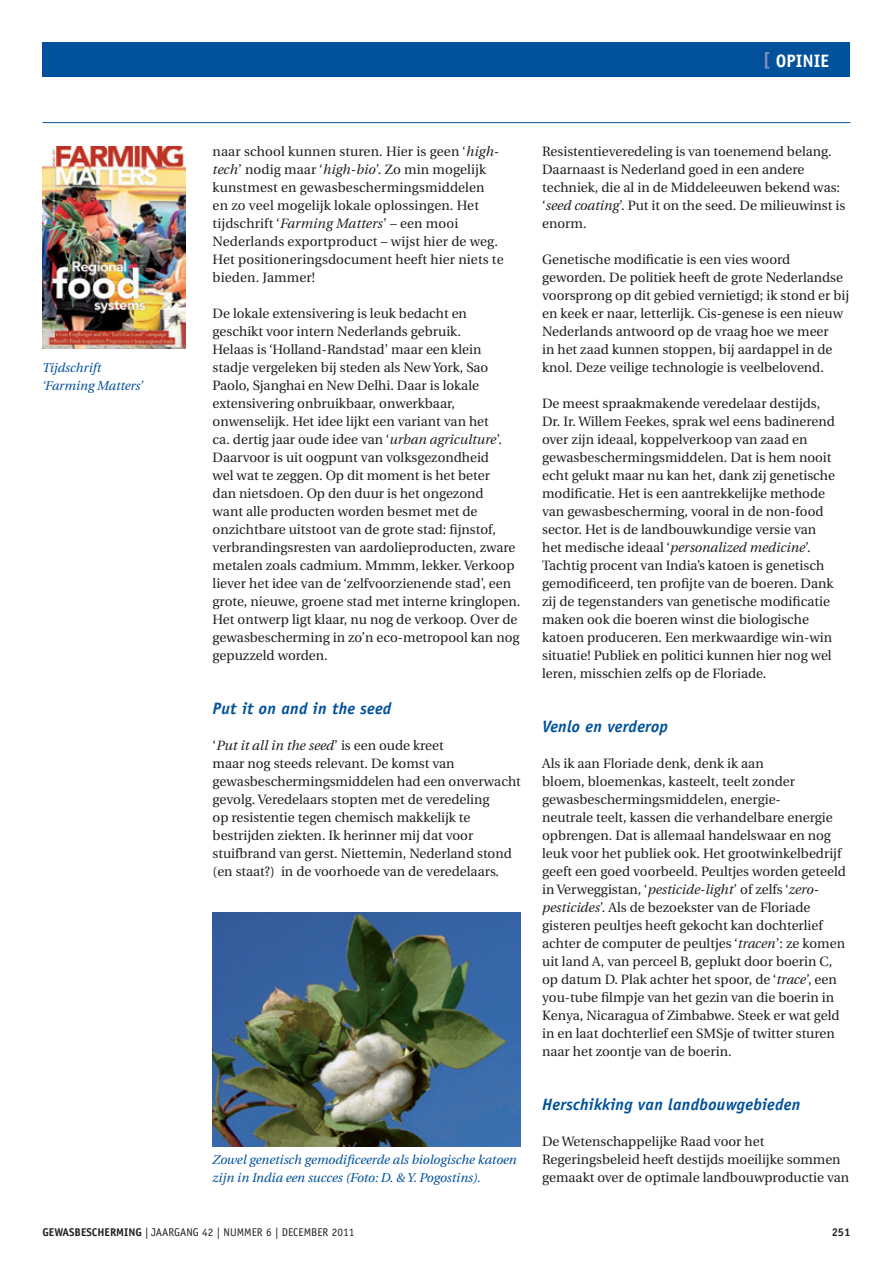
<style>
.page{position:relative;width:893px;height:1263px;background:#fff}
.page>*{position:absolute;margin:0;border:0;box-sizing:border-box;transform-origin:0 0}
.t1{font:700 18px "Officina Sans";color:#fff}
.t2{font:italic 700 16.5px "Officina Sans";letter-spacing:.015em;color:#01519b}
.t3{font:13.5px/18px "Utopia";color:#231f20}
.t4{font:italic 12.75px/18px "Utopia";color:#01519b}
.t5{font:11.25px "Officina Sans";color:#231f20}
.t6{font:700 11.25px "Officina Sans";color:#231f20}
.s1{color:#7b91c4}
.s2{font-style:italic}
.s3{font-weight:700}
</style>
<div class="page">
<div style="left:43px;top:43px;width:807px;height:34px;background:#01519b"></div>
<hr style="left:43px;top:122px;width:807px;height:1px;background:#01519b">
<img style="left:43px;top:147px;width:142px;height:202px">
<img style="left:213px;top:912px;width:308px;height:234px">
<p class="t4" style="left:43px;top:359px;width:102px">Tijdschrift ‘Farming Matters’</p>
<h1 class="t1" style="left:763px;top:49px;width:68px"><span class="s1">[</span> OPINIE</h1>
<p class="t3" style="left:213px;top:143px;width:293px">naar school kunnen sturen. Hier is geen ‘<span class="s2">high&shy;tech</span>’ nodig maar ‘<span class="s2">high-bio</span>’. Zo min mogelijk kunstmest en gewasbeschermingsmiddelen<br>en zo veel mogelijk lokale oplossingen. Het tijdschrift ‘<span class="s2">Farming Matters</span>’ – een mooi Nederlands exportproduct – wijst hier de weg.<br>Het positioneringsdocument heeft hier niets te bieden. Jammer!</p>
<p class="t3" style="left:213px;top:305px;width:309px">De lokale extensivering is leuk bedacht en geschikt voor intern Nederlands gebruik.<br>Helaas is ‘Holland-Randstad’ maar een klein stadje vergeleken bij steden als New York, Sao Paolo, Sjanghai en New Delhi. Daar is lokale extensivering onbruikbaar, onwerkbaar, onwenselijk. Het idee lijkt een variant van het<br>ca. dertig jaar oude idee van ‘<span class="s2">urban agriculture</span>’.<br>Daarvoor is uit oogpunt van volksgezondheid<br>wel wat te zeggen. Op dit moment is het beter<br>dan nietsdoen. Op den duur is het ongezond<br>want alle producten worden besmet met de onzichtbare uitstoot van de grote stad: fijnstof, verbrandingsresten van aardolieproducten, zware metalen zoals cadmium. Mmmm, lekker. Verkoop liever het idee van de ‘zelfvoorzienende stad’, een grote, nieuwe, groene stad met interne kringlopen.<br>Het ontwerp ligt klaar, nu nog de verkoop. Over de gewasbescherming in zo’n eco-metropool kan nog gepuzzeld worden.</p>
<p class="t2" style="left:213px;top:699px;width:180px">Put it on and in the seed</p>
<p class="t3" style="left:213px;top:737px;width:310px">‘<span class="s2">Put it all in the seed</span>’ is een oude kreet<br>maar nog steeds relevant. De komst van gewasbeschermingsmiddelen had een onverwacht gevolg. Veredelaars stopten met de veredeling<br>op resistentie tegen chemisch makkelijk te bestrijden ziekten. Ik herinner mij dat voor stuifbrand van gerst. Niettemin, Nederland stond (en staat?) in de voorhoede van de veredelaars.</p>
<p class="t4" style="left:213px;top:1151px;width:306px">Zowel genetisch gemodificeerde als biologische katoen zijn in India een succes (Foto: D. &amp; Y. Pogostins).</p>
<p class="t3" style="left:542px;top:143px;width:305px">Resistentieveredeling is van toenemend belang.<br>Daarnaast is Nederland goed in een andere techniek, die al in de Middeleeuwen bekend was: ‘<span class="s2">seed coating</span>’. Put it on the seed. De milieuwinst is enorm.</p>
<p class="t3" style="left:542px;top:251px;width:309px">Genetische modificatie is een vies woord geworden. De politiek heeft de grote Nederlandse voorsprong op dit gebied vernietigd; ik stond er bij en keek er naar, letterlijk. Cis-genese is een nieuw Nederlands antwoord op de vraag hoe we meer<br>in het zaad kunnen stoppen, bij aardappel in de knol. Deze veilige technologie is veelbelovend.</p>
<p class="t3" style="left:542px;top:395px;width:294px">De meest spraakmakende veredelaar destijds, Dr. Ir. Willem Feekes, sprak wel eens badinerend over zijn ideaal, koppelverkoop van zaad en gewasbeschermingsmiddelen. Dat is hem nooit echt gelukt maar nu kan het, dank zij genetische modificatie. Het is een aantrekkelijke methode van gewasbescherming, vooral in de non-food sector. Het is de landbouwkundige versie van het medische ideaal ‘<span class="s2">personalized medicine</span>’.<br>Tachtig procent van India’s katoen is genetisch gemodificeerd, ten profijte van de boeren. Dank zij de tegenstanders van genetische modificatie maken ook die boeren winst die biologische katoen produceren. Een merkwaardige win-win situatie! Publiek en politici kunnen hier nog wel leren, misschien zelfs op de Floriade.</p>
<p class="t2" style="left:542px;top:717px;width:127px">Venlo en verderop</p>
<p class="t3" style="left:542px;top:755px;width:305px">Als ik aan Floriade denk, denk ik aan<br>bloem, bloemenkas, kasteelt, teelt zonder gewasbeschermingsmiddelen, energie-<br>neutrale teelt, kassen die verhandelbare energie opbrengen. Dat is allemaal handelswaar en nog leuk voor het publiek ook. Het grootwinkelbedrijf geeft een goed voorbeeld. Peultjes worden geteeld in Verweggistan, ‘<span class="s2">pesticide-light</span>’ of zelfs ‘<span class="s2">zero&shy;pesticides</span>’. Als de bezoekster van de Floriade gisteren peultjes heeft gekocht kan dochterlief achter de computer de peultjes ‘<span class="s2">tracen</span>’: ze komen uit land A, van perceel B, geplukt door boerin C, op datum D. Plak achter het spoor, de ‘<span class="s2">trace</span>’, een you-tube filmpje van het gezin van die boerin in Kenya, Nicaragua of Zimbabwe. Steek er wat geld in en laat dochterlief een SMSje of twitter sturen naar het zoontje van de boerin.</p>
<p class="t2" style="left:542px;top:1095px;width:260px">Herschikking van landbouwgebieden</p>
<p class="t3" style="left:542px;top:1133px;width:309px">De Wetenschappelijke Raad voor het<br>Regeringsbeleid heeft destijds moeilijke sommen gemaakt over de optimale landbouwproductie van</p>
<p class="t5" style="left:43px;top:1226px;width:313px"><span class="s3">GEWASBESCHERMING</span> | JAARGANG 42 | NUMMER 6 | DECEMBER 2011</p>
<p class="t6" style="left:832px;top:1225px;width:20px">251</p>
</div>
